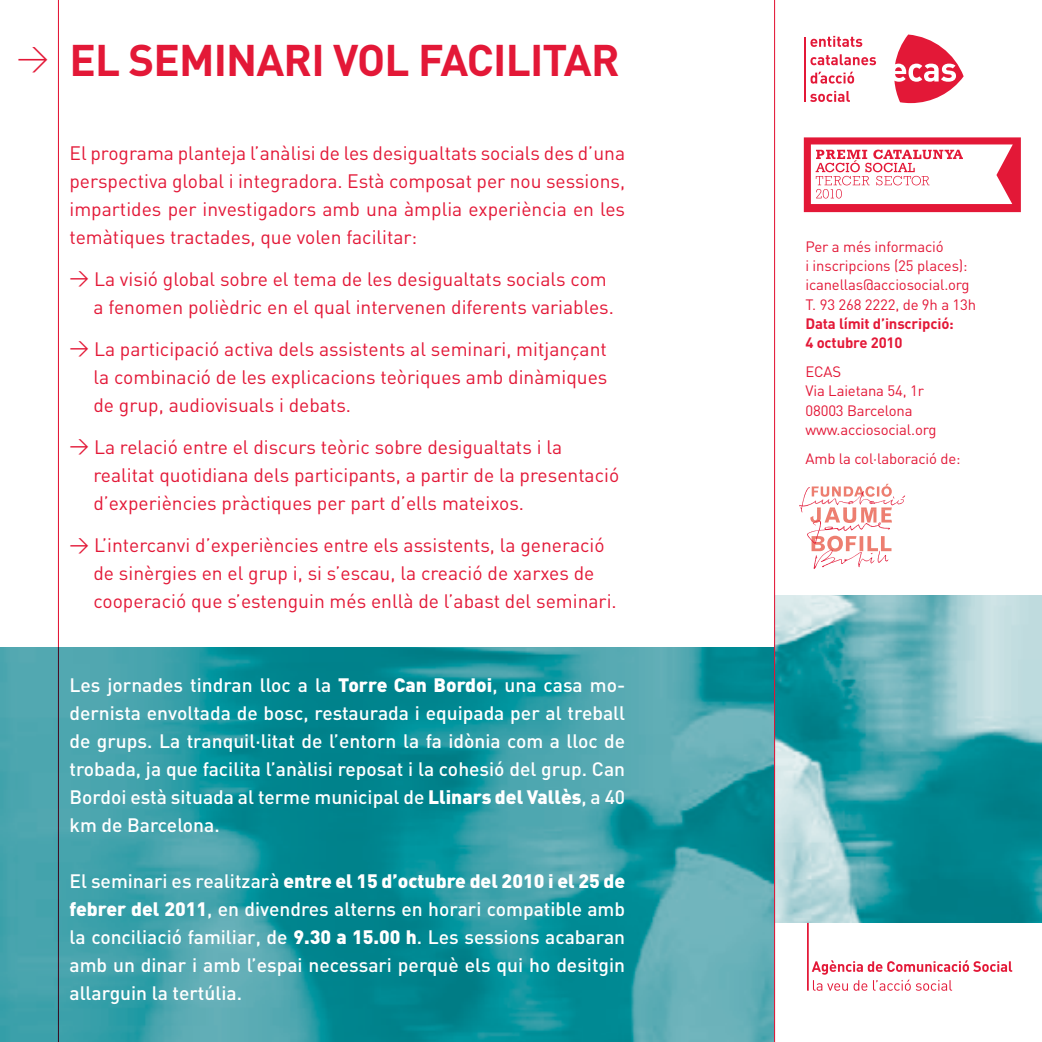
<style>
.page{position:relative;width:1042px;height:1042px;background:#fff}
.page>*{position:absolute;margin:0;border:0;box-sizing:border-box;transform-origin:0 0}
.t1{font:700 43.75px "DIN";letter-spacing:-.02em;color:#e31837}
.t2{font:19.25px/28px "DIN";color:#e31837}
.t3{font:500 19.25px/28px "DIN";color:#fff;text-align:justify}
.t4{font:14.88px/19.2px "DIN";letter-spacing:-.01em;color:#e31837}
.t5{font:700 14.88px/19.2px "DIN";letter-spacing:-.01em;color:#e31837}
.s1{font-weight:900}
</style>
<div class="page">
<hr style="left:807px;top:923px;width:2px;height:67px;background:#e31837">
<svg style="left:812px;top:960px;width:200px;height:31px"></svg>
<hr style="left:58px;top:0;width:1px;height:1042px;background:#e31837">
<img style="left:775px;top:595px;width:267px;height:328px">
<img style="left:0;top:647px;width:774px;height:395px">
<svg style="left:799px;top:484px;width:106px;height:85px"></svg>
<svg style="left:804px;top:137px;width:217px;height:75px"></svg>
<svg style="left:894px;top:35px;width:69px;height:68px"></svg>
<svg style="left:810px;top:36px;width:52px;height:11px"></svg>
<svg style="left:810px;top:54px;width:66px;height:11px"></svg>
<svg style="left:810px;top:72px;width:44px;height:12px"></svg>
<svg style="left:810px;top:91px;width:40px;height:11px"></svg>
<hr style="left:804px;top:38px;width:2px;height:64px;background:#e31837">
<hr style="left:774px;top:0;width:1px;height:1042px;background:#e31837">
<h1 class="t1" style="left:17px;top:32px;width:604px"><sup>&gt;</sup> EL SEMINARI VOL FACILITAR</h1>
<p class="t2" style="left:69px;top:139px;width:557px;text-align:justify">El programa planteja l’anàlisi de les desigualtats socials des d’una perspectiva global i integradora. Està composat per nou sessions, impartides per investigadors amb una àmplia experiència en les temàtiques tractades, que volen facilitar:</p>
<p class="t2" style="left:93px;top:265px;width:522px;text-indent:-24px">&gt; La visió global sobre el tema de les desigualtats socials com a fenomen polièdric en el qual intervenen diferents variables.</p>
<p class="t2" style="left:93px;top:335px;width:515px;text-align:justify;text-indent:-24px">&gt; La participació activa dels assistents al seminari, mitjançant la combinació de les explicacions teòriques amb dinàmiques de grup, audiovisuals i debats.</p>
<p class="t2" style="left:93px;top:433px;width:527px;text-indent:-24px">&gt; La relació entre el discurs teòric sobre desigualtats i la realitat quotidiana dels participants, a partir de la presentació d’experiències pràctiques per part d’ells mateixos.</p>
<p class="t2" style="left:93px;top:531px;width:525px;text-indent:-24px">&gt; L’intercanvi d’experiències entre els assistents, la generació de sinèrgies en el grup i, si s’escau, la creació de xarxes de cooperació que s’estenguin més enllà de l’abast del seminari.</p>
<p class="t3" style="left:69px;top:671px;width:557px">Les jornades tindran lloc a la <span class="s1">Torre Can Bordoi</span>, una casa mo&shy;dernista envoltada de bosc, restaurada i equipada per al treball de grups. La tranquil·litat de l’entorn la fa idònia com a lloc de trobada, ja que facilita l’anàlisi reposat i la cohesió del grup. Can Bordoi està situada al terme municipal de <span class="s1">Llinars del Vallès</span>, a 40 km de Barcelona.</p>
<p class="t3" style="left:69px;top:867px;width:557px">El seminari es realitzarà <span class="s1">entre el 15 d’octubre del 2010 i el 25 de febrer del 2011</span>, en divendres alterns en horari compatible amb la conciliació familiar, de <span class="s1">9.30 a 15.00 h</span>. Les sessions acabaran amb un dinar i amb l’espai necessari perquè els qui ho desitgin allarguin la tertúlia.</p>
<p class="t4" style="left:805px;top:237px;width:172px">Per a més informació<br>i inscripcions (25 places): icanellas@acciosocial.org<br>T. 93 268 2222, de 9h a 13h</p>
<p class="t5" style="left:805px;top:313px;width:150px">Data límit d’inscripció:<br>4 octubre 2010</p>
<p class="t4" style="left:805px;top:362px;width:132px">ECAS<br>Via Laietana 54, 1r<br>08003 Barcelona www.acciosocial.org</p>
<p class="t4" style="left:805px;top:448px;width:157px">Amb la col·laboració de:</p>
</div>
